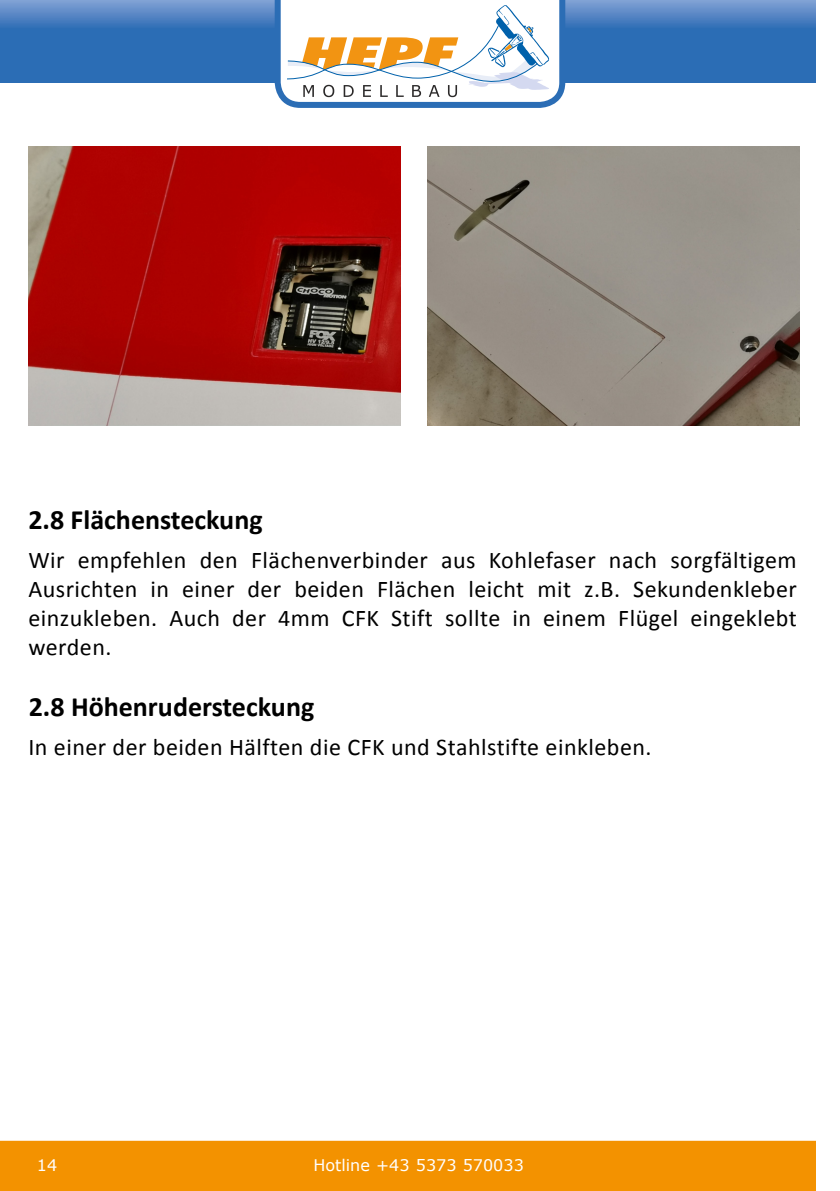
<style>
.page{position:relative;width:840px;height:1191px;background:#fff}
.page>*{position:absolute;margin:0;border:0;box-sizing:border-box;transform-origin:0 0}
.t1{font:700 28px "Calibri";color:#000}
.t2{font:24px/28.8px "Calibri";letter-spacing:.02em;color:#000;text-align:justify}
.t3{font:16px "Verdana";color:#fff}
</style>
<div class="page">
<div style="left:0;top:1140px;width:815px;height:51px;background:#f39200"></div>
<svg style="left:0;top:0;width:815px;height:82px;background:#3b76ba"></svg>
<svg style="left:271px;top:0;width:297px;height:108px"></svg>
<img style="left:28px;top:147px;width:372px;height:278px">
<img style="left:427px;top:147px;width:371px;height:278px">
<p class="t1" style="left:28px;top:501px;width:236px">2.8 Flächensteckung</p>
<p class="t2" style="left:28px;top:546px;width:769px">Wir empfehlen den Flächenverbinder aus Kohlefaser nach sorgfältigem Ausrichten in einer der beiden Flächen leicht mit z.B. Sekundenkleber einzukleben. Auch der 4mm CFK Stift sollte in einem Flügel eingeklebt werden.</p>
<p class="t1" style="left:29px;top:688px;width:287px">2.8 Höhenrudersteckung</p>
<p class="t2" style="left:28px;top:733px;width:624px">In einer der beiden Hälften die CFK und Stahlstifte einkleben.</p>
<p class="t3" style="left:37px;top:1154px;width:22px">14</p>
<p class="t3" style="left:313px;top:1154px;width:212px">Hotline +43 5373 570033</p>
</div>
